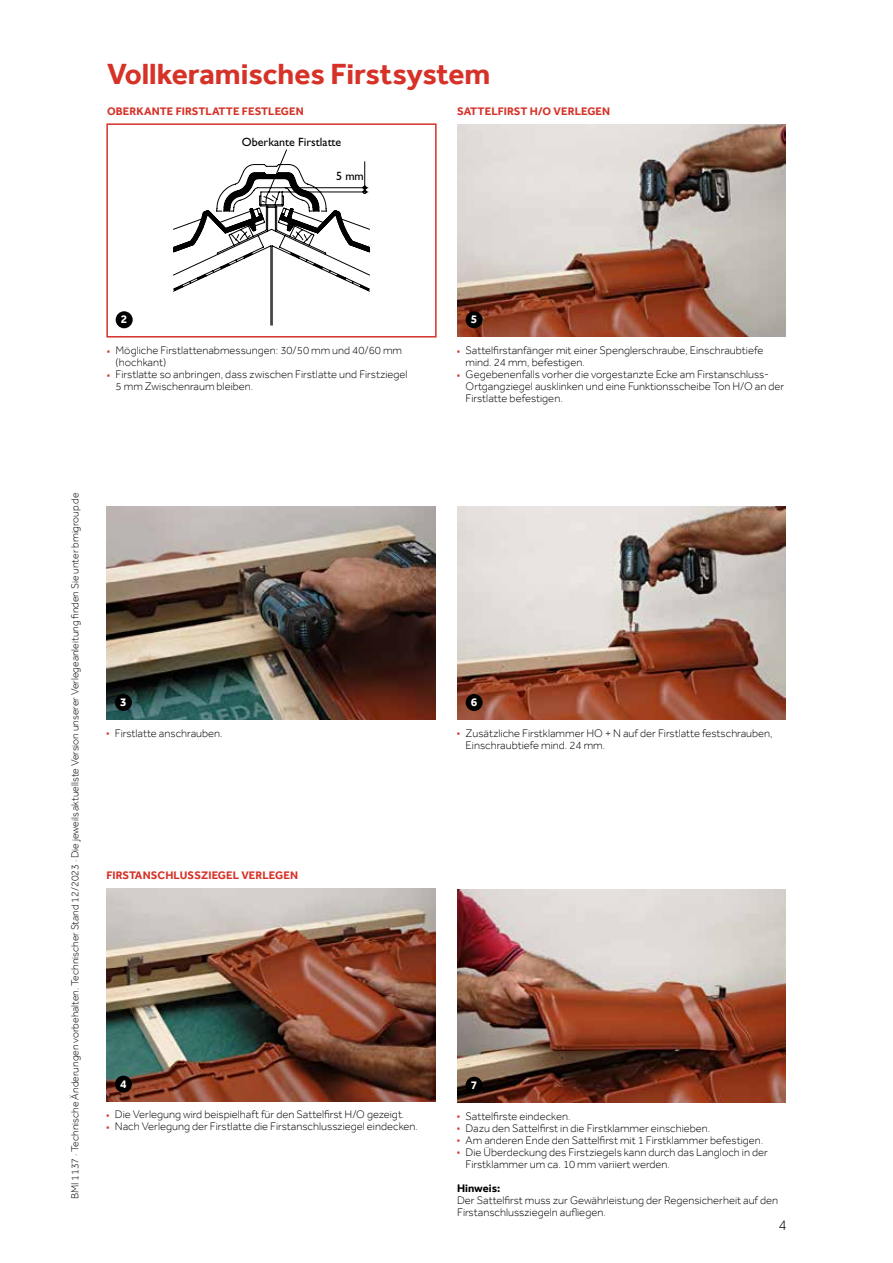
<style>
.page{position:relative;width:893px;height:1263px;background:#fff}
.page>*{position:absolute;margin:0;border:0;box-sizing:border-box;transform-origin:0 0}
.t1{font:700 30px "Effra";color:#d63228}
.t2{font:300 15px "Effra";color:#000}
.t3{font:12px "Gill Alt One";color:#000}
.t4{font:700 12px "Effra";color:#fff}
.t5{font:300 11.25px/12px "Effra";color:#000}
.t6{font:700 11.25px "Effra";letter-spacing:.01em;color:#d63228}
.t7{font:700 11.25px "Effra";color:#000}
.t8{font:300 10.5px "Effra";color:#000}
.s1{color:#d63228}
</style>
<div class="page">
<img style="left:457px;top:124px;width:329px;height:213px">
<img style="left:457px;top:507px;width:329px;height:212px">
<img style="left:457px;top:890px;width:329px;height:212px">
<div style="left:466px;top:311px;width:17px;height:17px;background:#000;border-radius:50%"></div>
<div style="left:466px;top:694px;width:17px;height:17px;background:#000;border-radius:50%"></div>
<div style="left:466px;top:1077px;width:17px;height:17px;background:#000;border-radius:50%"></div>
<svg style="left:173px;top:149px;width:197px;height:177px"></svg>
<div style="left:106px;top:123px;width:331px;height:215px;border:2px solid #d63228"></div>
<img style="left:106px;top:507px;width:329px;height:212px">
<img style="left:106px;top:888px;width:329px;height:213px">
<div style="left:116px;top:311px;width:17px;height:17px;background:#000;border-radius:50%"></div>
<div style="left:115px;top:694px;width:17px;height:17px;background:#000;border-radius:50%"></div>
<div style="left:115px;top:1076px;width:17px;height:17px;background:#000;border-radius:50%"></div>
<h1 class="t1" style="left:107px;top:56px;width:385px">Vollkeramisches Firstsystem</h1>
<p class="t6" style="left:107px;top:104px;width:198px">OBERKANTE FIRSTLATTE FESTLEGEN</p>
<p class="t3" style="left:242px;top:135px;width:101px">Oberkante Firstlatte</p>
<p class="t3" style="left:336px;top:169px;width:29px">5 mm</p>
<p class="t6" style="left:457px;top:104px;width:155px">SATTELFIRST H/O VERLEGEN</p>
<p class="t4" style="left:121px;top:312px;width:8px">2</p>
<p class="t5" style="left:116px;top:344px;width:288px;text-indent:-9px"><span class="s1">■</span> Mögliche Firstlattenabmessungen: 30/50 mm und 40/60 mm (hochkant)</p>
<p class="t5" style="left:116px;top:368px;width:293px;text-indent:-9px"><span class="s1">■</span> Firstlatte so anbringen, dass zwischen Firstlatte und Firstziegel<br>5 mm Zwischenraum bleiben.</p>
<p class="t8" style="left:69px;top:1199px;width:708px;rotate:-90deg">BMI 1137 · Technische Änderungen vorbehalten. Technischer Stand 12/2023 · Die jeweils aktuellste Version unserer Verlegeanleitung finden Sie unter bmigroup.de</p>
<p class="t4" style="left:120px;top:695px;width:8px">3</p>
<p class="t5" style="left:106px;top:727px;width:118px"><span class="s1">■</span> Firstlatte anschrauben.</p>
<p class="t6" style="left:106px;top:868px;width:193px">FIRSTANSCHLUSSZIEGEL VERLEGEN</p>
<p class="t4" style="left:120px;top:1076px;width:8px">4</p>
<p class="t5" style="left:106px;top:1108px;width:300px"><span class="s1">■</span> Die Verlegung wird beispielhaft für den Sattelfirst H/O gezeigt.</p>
<p class="t5" style="left:106px;top:1120px;width:313px"><span class="s1">■</span> Nach Verlegung der Firstlatte die Firstanschlussziegel eindecken.</p>
<p class="t4" style="left:471px;top:312px;width:8px">5</p>
<p class="t5" style="left:466px;top:344px;width:299px;text-indent:-9px"><span class="s1">■</span> Sattelfirstanfänger mit einer Spenglerschraube, Einschraubtiefe mind. 24 mm, befestigen.</p>
<p class="t5" style="left:466px;top:368px;width:320px;text-indent:-9px"><span class="s1">■</span> Gegebenenfalls vorher die vorgestanzte Ecke am Firstanschluss-<br>Ortgangziegel ausklinken und eine Funktionsscheibe Ton H/O an der<br>Firstlatte befestigen.</p>
<p class="t4" style="left:471px;top:695px;width:8px">6</p>
<p class="t5" style="left:466px;top:727px;width:309px;text-indent:-9px"><span class="s1">■</span> Zusätzliche Firstklammer HO + N auf der Firstlatte festschrauben,<br>Einschraubtiefe mind. 24 mm.</p>
<p class="t4" style="left:471px;top:1078px;width:8px">7</p>
<p class="t5" style="left:457px;top:1110px;width:115px"><span class="s1">■</span> Sattelfirste eindecken.</p>
<p class="t5" style="left:457px;top:1122px;width:255px"><span class="s1">■</span> Dazu den Sattelfirst in die Firstklammer einschieben.</p>
<p class="t5" style="left:457px;top:1134px;width:308px"><span class="s1">■</span> Am anderen Ende den Sattelfirst mit 1 Firstklammer befestigen.</p>
<p class="t5" style="left:466px;top:1146px;width:304px;text-indent:-9px"><span class="s1">■</span> Die Überdeckung des Firstziegels kann durch das Langloch in der<br>Firstklammer um ca. 10 mm variiert werden.</p>
<p class="t7" style="left:457px;top:1181px;width:45px">Hinweis:</p>
<p class="t5" style="left:457px;top:1194px;width:323px">Der Sattelfirst muss zur Gewährleistung der Regensicherheit auf den<br>Firstanschlussziegeln aufliegen.</p>
<h2 class="t2" style="left:778px;top:1216px;width:10px">4</h2>
</div>
